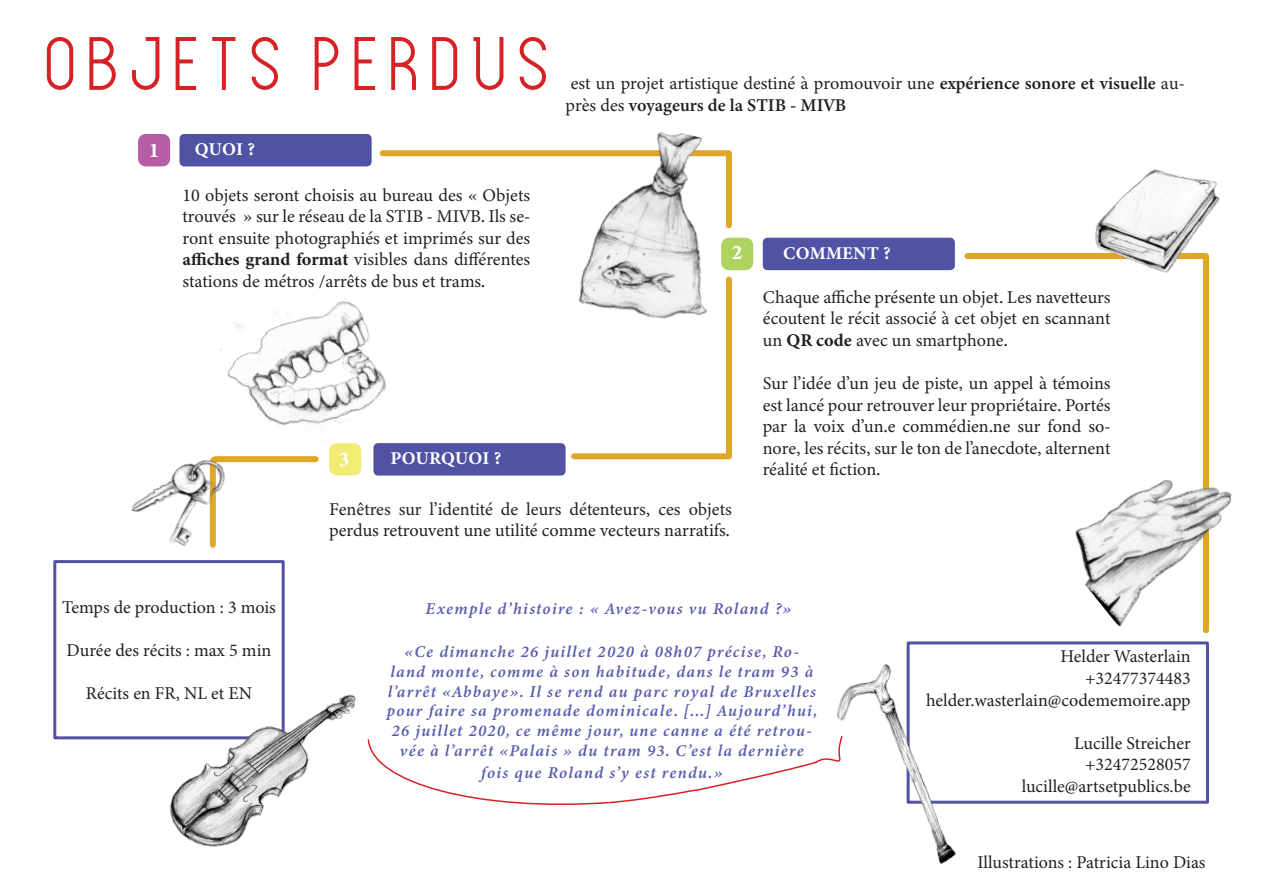
<style>
.page{position:relative;width:1263px;height:893px;background:#fff}
.page>*{position:absolute;margin:0;border:0;box-sizing:border-box;transform-origin:0 0}
.t1{font:72px "The Light Font";letter-spacing:.075em;color:#d62125}
.t2{font:21px "Minion Variable Concept";color:#fff}
.t3{font:18px/21.6px "Minion Variable Concept";color:#241f1f;text-align:justify}
.t4{font:18px/21.6px "Minion Pro";color:#241f1f;text-align:right}
.t5{font:18px "Minion Variable Concept";letter-spacing:.02em;color:#fff}
.t6{font:italic 16.5px/19.8px "Minion Variable Concept";letter-spacing:.09em;color:#565caa;text-align:center}
</style>
<div class="page">
<svg style="left:964px;top:253px;width:245px;height:147px"></svg>
<div style="left:373px;top:443px;width:193px;height:33px;background:#5052a4;border:9px solid #5052a4"></div>
<div style="left:763px;top:238px;width:192px;height:32px;background:#5052a4"></div>
<div style="left:179px;top:134px;width:193px;height:32px;background:#5052a4"></div>
<div style="left:138px;top:134px;width:32px;height:32px;border:15px solid #b75da5"></div>
<div style="left:329px;top:443px;width:32px;height:33px;border:15px solid #f1ed74"></div>
<svg style="left:571px;top:350px;width:161px;height:110px"></svg>
<div style="left:53px;top:560px;width:232px;height:179px;border:3px solid #5052a4"></div>
<div style="left:907px;top:641px;width:302px;height:163px;border:3px solid #5052a4"></div>
<img style="left:837px;top:652px;width:127px;height:212px">
<img style="left:104px;top:460px;width:152px;height:104px">
<img style="left:209px;top:301px;width:194px;height:163px">
<img style="left:1075px;top:400px;width:157px;height:234px">
<img style="left:1087px;top:169px;width:133px;height:108px">
<img style="left:161px;top:670px;width:195px;height:176px">
<svg style="left:379px;top:150px;width:174px;height:7px"></svg>
<svg style="left:367px;top:735px;width:476px;height:77px"></svg>
<img style="left:553px;top:132px;width:223px;height:218px">
<h1 class="t1" style="left:41px;top:34px;width:511px">OBJETS PERDUS</h1>
<p class="t2" style="left:149px;top:136px;width:12px">1</p>
<p class="t5" style="left:195px;top:137px;width:61px">QUOI ?</p>
<p class="t3" style="left:182px;top:184px;width:349px">10 objets seront choisis au bureau des « Objets trouvés » sur le réseau de la STIB - MIVB. Ils se&shy;ront ensuite photographiés et imprimés sur des affiches grand format visibles dans différentes stations de métros /arrêts de bus et trams.</p>
<p class="t2" style="left:339px;top:444px;width:12px">3</p>
<p class="t5" style="left:390px;top:445px;width:112px">POURQUOI ?</p>
<p class="t3" style="left:566px;top:73px;width:621px">est un projet artistique destiné à promouvoir une expérience sonore et visuelle au&shy;près des voyageurs de la STIB - MIVB</p>
<p class="t2" style="left:732px;top:238px;width:12px">2</p>
<p class="t5" style="left:783px;top:241px;width:109px">COMMENT ?</p>
<p class="t3" style="left:763px;top:286px;width:349px">Chaque affiche présente un objet. Les navetteurs écoutent le récit associé à cet objet en scannant un QR code avec un smartphone.</p>
<p class="t3" style="left:763px;top:372px;width:349px">Sur l’idée d’un jeu de piste, un appel à témoins est lancé pour retrouver leur propriétaire. Portés par la voix d’un.e commédien.ne sur fond so&shy;nore, les récits, sur le ton de l’anecdote, alternent réalité et fiction.</p>
<p class="t4" style="left:62px;top:596px;width:215px">Temps de production : 3 mois</p>
<p class="t4" style="left:67px;top:640px;width:206px">Durée des récits : max 5 min</p>
<p class="t4" style="left:86px;top:683px;width:168px">Récits en FR, NL et EN</p>
<p class="t3" style="left:329px;top:498px;width:404px">Fenêtres sur l’identité de leurs détenteurs, ces objets perdus retrouvent une utilité comme vecteurs narratifs.</p>
<p class="t6" style="left:426px;top:598px;width:367px">Exemple d’histoire : « Avez-vous vu Roland ?»</p>
<p class="t6" style="left:387px;top:642px;width:431px">«Ce dimanche 26 juillet 2020 à 08h07 précise, Ro&shy;land monte, comme à son habitude, dans le tram 93 à l’arrêt «Abbaye». Il se rend au parc royal de Bruxelles pour faire sa promenade dominicale. [...] Aujourd’hui, 26 juillet 2020, ce même jour, une canne a été retrou&shy;vée à l’arrêt «Palais » du tram 93. C’est la dernière</p>
<p class="t6" style="left:481px;top:762px;width:243px">fois que Roland s’y est rendu.»</p>
<p class="t4" style="left:926px;top:646px;width:266px">Helder Wasterlain<br>+32477374483 helder.wasterlain@codememoire.app</p>
<p class="t4" style="left:1022px;top:732px;width:171px">Lucille Streicher +32472528057 lucille@artsetpublics.be</p>
<p class="t4" style="left:977px;top:851px;width:230px">Illustrations : Patricia Lino Dias</p>
</div>
